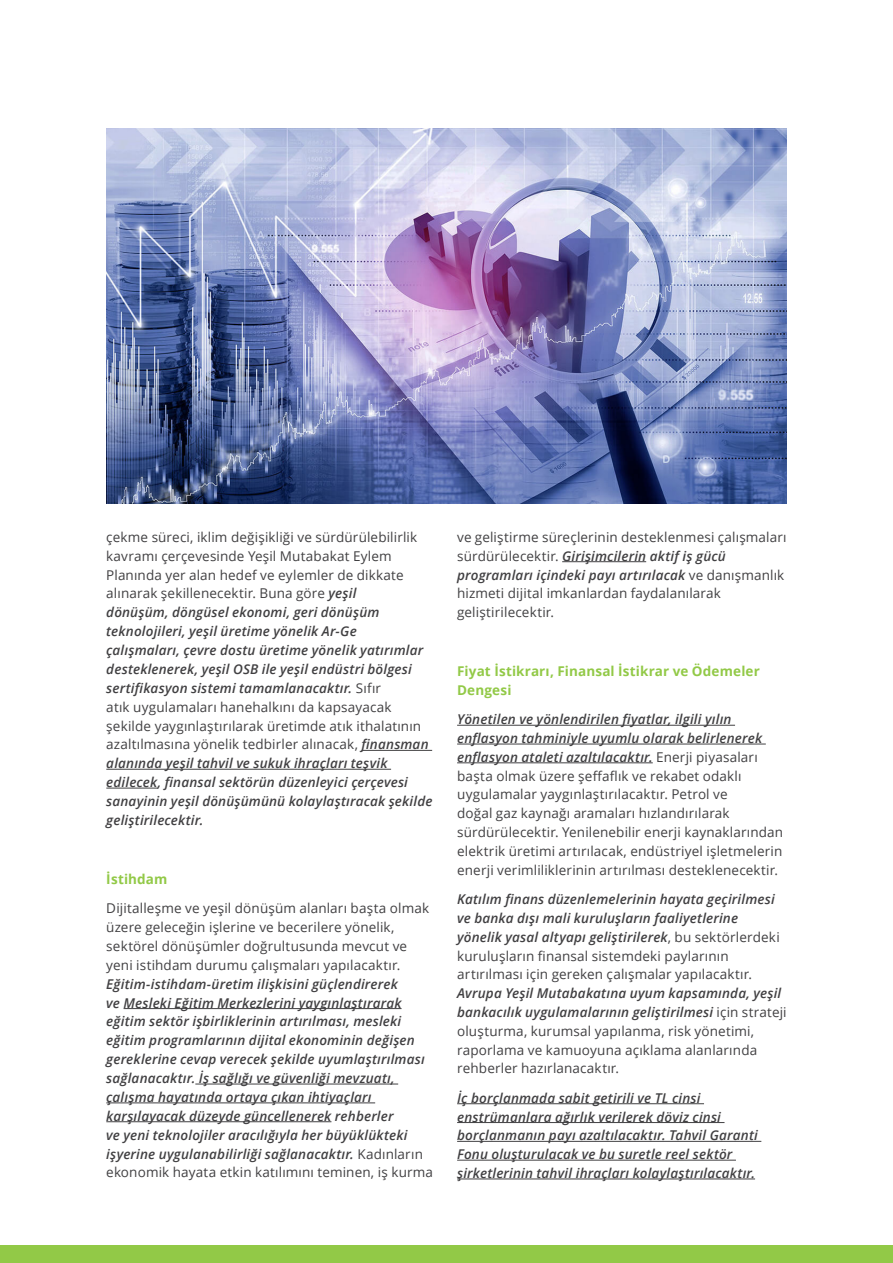
<style>
.page{position:relative;width:893px;height:1263px;background:#fff}
.page>*{position:absolute;margin:0;border:0;box-sizing:border-box;transform-origin:0 0}
.t1{font:italic 600 13.5px/18.9px "Open Sans";letter-spacing:.01em;color:#414042}
.t2{font:13.5px/18.8px "Open Sans";letter-spacing:.01em;color:#414042}
.t3{font:700 13.5px/18.8px "Open Sans";letter-spacing:.01em;color:#92c947}
.s1{font-weight:400;font-style:normal}
.s2{font-weight:600;font-style:italic}
</style>
<div class="page">
<div style="left:0;top:1245px;width:893px;height:18px;background:#92c947"></div>
<hr style="left:361px;top:750px;width:71px;height:1px;background:#414042">
<hr style="left:106px;top:769px;width:285px;height:1px;background:#414042">
<hr style="left:106px;top:788px;width:52px;height:1px;background:#414042">
<hr style="left:124px;top:1008px;width:278px;height:1px;background:#414042">
<hr style="left:195px;top:1084px;width:203px;height:1px;background:#414042">
<hr style="left:106px;top:1102px;width:269px;height:1px;background:#414042">
<hr style="left:106px;top:1121px;width:225px;height:1px;background:#414042">
<hr style="left:562px;top:561px;width:84px;height:1px;background:#414042">
<hr style="left:457px;top:725px;width:278px;height:1px;background:#414042">
<hr style="left:457px;top:744px;width:309px;height:1px;background:#414042">
<hr style="left:457px;top:762px;width:196px;height:1px;background:#414042">
<hr style="left:457px;top:1103px;width:247px;height:1px;background:#414042">
<hr style="left:457px;top:1122px;width:267px;height:1px;background:#414042">
<hr style="left:457px;top:1141px;width:304px;height:1px;background:#414042">
<hr style="left:457px;top:1160px;width:279px;height:1px;background:#414042">
<hr style="left:457px;top:1178px;width:298px;height:1px;background:#414042">
<img style="left:106px;top:129px;width:681px;height:374px">
<p class="t1" style="left:106px;top:527px;width:328px"><span class="s1">çekme süreci, iklim değişikliği ve sürdürülebilirlik kavramı çerçevesinde Yeşil Mutabakat Eylem Planında yer alan hedef ve eylemler de dikkate alınarak şekillenecektir. Buna göre</span> yeşil<br>dönüşüm, döngüsel ekonomi, geri dönüşüm teknolojileri, yeşil üretime yönelik Ar-Ge çalışmaları, çevre dostu üretime yönelik yatırımlar desteklenerek, yeşil OSB ile yeşil endüstri bölgesi sertifikasyon sistemi tamamlanacaktır. <span class="s1">Sıfır<br>atık uygulamaları hanehalkını da kapsayacak şekilde yaygınlaştırılarak üretimde atık ithalatının azaltılmasına yönelik tedbirler alınacak,</span> finansman alanında yeşil tahvil ve sukuk ihraçları teşvik edilecek, finansal sektörün düzenleyici çerçevesi sanayinin yeşil dönüşümünü kolaylaştıracak şekilde geliştirilecektir.</p>
<p class="t3" style="left:106px;top:869px;width:63px">İstihdam</p>
<p class="t2" style="left:106px;top:898px;width:324px">Dijitalleşme ve yeşil dönüşüm alanları başta olmak üzere geleceğin işlerine ve becerilere yönelik, sektörel dönüşümler doğrultusunda mevcut ve yeni istihdam durumu çalışmaları yapılacaktır.</p>
<p class="t1" style="left:106px;top:974px;width:328px">Eğitim-istihdam-üretim ilişkisini güçlendirerek<br>ve Mesleki Eğitim Merkezlerini yaygınlaştırarak eğitim sektör işbirliklerinin artırılması, mesleki eğitim programlarının dijital ekonominin değişen gereklerine cevap verecek şekilde uyumlaştırılması sağlanacaktır. İş sağlığı ve güvenliği mevzuatı, çalışma hayatında ortaya çıkan ihtiyaçları karşılayacak düzeyde güncellenerek rehberler<br>ve yeni teknolojiler aracılığıyla her büyüklükteki işyerine uygulanabilirliği sağlanacaktır. <span class="s1">Kadınların ekonomik hayata etkin katılımını teminen, iş kurma</span></p>
<p class="t2" style="left:457px;top:527px;width:331px">ve geliştirme süreçlerinin desteklenmesi çalışmaları sürdürülecektir. <span class="s2">Girişimcilerin aktif iş gücü programları içindeki payı artırılacak</span> ve danışmanlık hizmeti dijital imkanlardan faydalanılarak geliştirilecektir.</p>
<p class="t3" style="left:457px;top:661px;width:304px">Fiyat İstikrarı, Finansal İstikrar ve Ödemeler<br>Dengesi</p>
<p class="t2" style="left:457px;top:710px;width:328px"><span class="s2">Yönetilen ve yönlendirilen fiyatlar, ilgili yılın enflasyon tahminiyle uyumlu olarak belirlenerek enflasyon ataleti azaltılacaktır.</span> Enerji piyasaları başta olmak üzere şeffaflık ve rekabet odaklı uygulamalar yaygınlaştırılacaktır. Petrol ve<br>doğal gaz kaynağı aramaları hızlandırılarak sürdürülecektir. Yenilenebilir enerji kaynaklarından elektrik üretimi artırılacak, endüstriyel işletmelerin enerji verimliliklerinin artırılması desteklenecektir.</p>
<p class="t1" style="left:457px;top:889px;width:324px">Katılım finans düzenlemelerinin hayata geçirilmesi ve banka dışı mali kuruluşların faaliyetlerine yönelik yasal altyapı geliştirilerek<span class="s1">, bu sektörlerdeki kuruluşların finansal sistemdeki paylarının artırılması için gereken çalışmalar yapılacaktır.</span></p>
<p class="t2" style="left:457px;top:983px;width:331px"><span class="s2">Avrupa Yeşil Mutabakatına uyum kapsamında, yeşil bankacılık uygulamalarının geliştirilmesi</span> için strateji oluşturma, kurumsal yapılanma, risk yönetimi, raporlama ve kamuoyuna açıklama alanlarında rehberler hazırlanacaktır.</p>
<p class="t1" style="left:457px;top:1088px;width:302px">İç borçlanmada sabit getirili ve TL cinsi enstrümanlara ağırlık verilerek döviz cinsi borçlanmanın payı azaltılacaktır. Tahvil Garanti Fonu oluşturulacak ve bu suretle reel sektör şirketlerinin tahvil ihraçları kolaylaştırılacaktır.</p>
</div>
